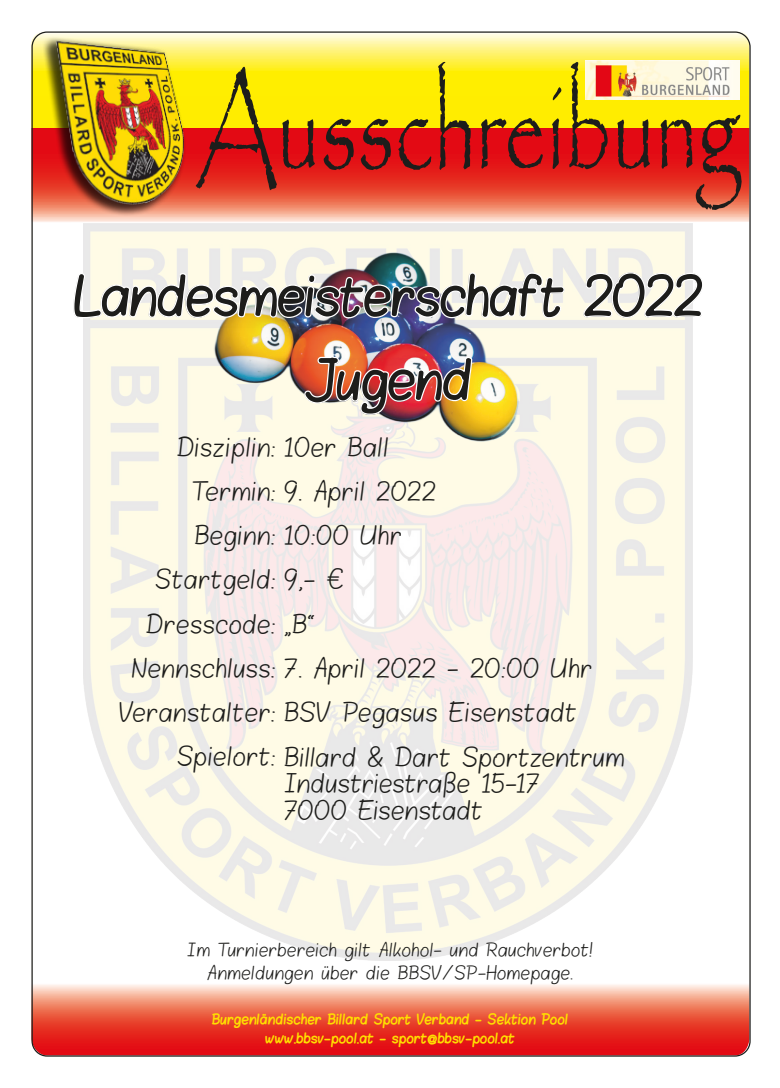
<style>
.page{position:relative;width:780px;height:1088px;background:#fff}
.page>*{position:absolute;margin:0;border:0;box-sizing:border-box;transform-origin:0 0}
.t1{font:130px "Papyrus";color:#1d1d1b;scale:.64 1}
.t2{font:43.75px/83.8px "Blokletters Viltstift";letter-spacing:-.05em;color:#1d1d1b;text-align:center}
.t3{font:21.25px/26.2px "Blokletters Balpen";color:#1d1d1b}
.t4{font:15px/23px "Blokletters Balpen";color:#1d1d1b;text-align:center}
.t5{font:11.25px/18.5px "Blokletters Viltstift";color:#ffdf00;text-align:center}
</style>
<div class="page">
<svg style="left:33px;top:984px;width:716px;height:71px;background:#eb5e4f"></svg>
<svg style="left:31px;top:32px;width:718px;height:190px;background:#f6c334"></svg>
<img style="left:585px;top:61px;width:154px;height:38px">
<img style="left:82px;top:139px;width:592px;height:396px">
<svg style="left:582px;top:272px;width:111px;height:47px"></svg>
<img style="left:82px;top:227px;width:483px;height:189px">
<img style="left:41px;top:31px;width:155px;height:188px">
<h1 class="t1" style="left:196px;top:48px;width:853px">Ausschreibung</h1>
<h2 class="t2" style="left:73px;top:255px;width:632px">Landesmeisterschaft 2022<br>Jugend</h2>
<p class="t3" style="left:176px;top:435px;width:214px">Disziplin: 10er Ball</p>
<p class="t3" style="left:192px;top:479px;width:246px">Termin: 9. April 2022</p>
<p class="t3" style="left:194px;top:523px;width:209px">Beginn: 10:00 Uhr</p>
<p class="t3" style="left:155px;top:567px;width:191px">Startgeld: 9,- €</p>
<p class="t3" style="left:146px;top:612px;width:171px">Dresscode: „B“</p>
<p class="t3" style="left:131px;top:656px;width:463px">Nennschluss: 7. April 2022 - 20:00 Uhr</p>
<p class="t3" style="left:119px;top:700px;width:460px">Veranstalter: BSV Pegasus Eisenstadt</p>
<p class="t3" style="left:177px;top:745px;width:450px">Spielort: Billard &amp; Dart Sportzentrum</p>
<p class="t3" style="left:284px;top:771px;width:258px">Industriestraße 15-17<br>7000 Eisenstadt</p>
<p class="t4" style="left:187px;top:939px;width:408px">Im Turnierbereich gilt Alkohol- und Rauchverbot!<br>Anmeldungen über die BBSV/SP-Homepage.</p>
<p class="t5" style="left:212px;top:1010px;width:358px">Burgenländischer Billard Sport Verband - Sektion Pool www.bbsv-pool.at - sport@bbsv-pool.at</p>
</div>
